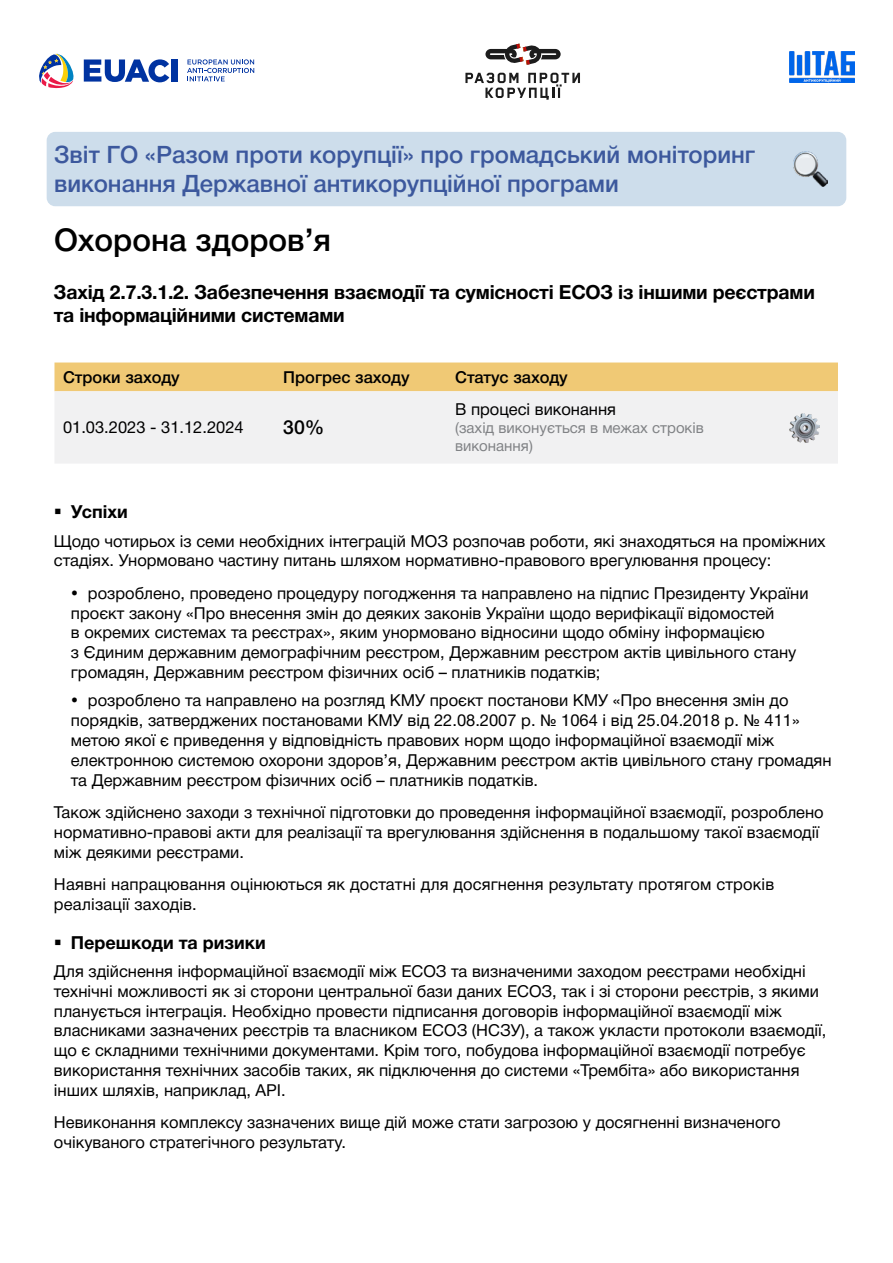
<style>
.page{position:relative;width:893px;height:1263px;background:#fff}
.page>*{position:absolute;margin:0;border:0;box-sizing:border-box;transform-origin:0 0}
.t1{font:500 31.5px "Helvetica Neue Cyr";color:#000}
.t2{font:500 24px/28.8px "Helvetica Neue Cyr";color:#3c589d}
.t3{font:700 19.5px/23.4px "Helvetica Neue Cyr";letter-spacing:-.01em;color:#000}
.t4{font:500 19.5px "Helvetica Neue Cyr";color:#000}
.t5{font:700 18px "Helvetica Neue Cyr";color:#000}
.t6{font:16.5px/19.8px "Helvetica Neue Cyr";color:#000}
.t7{font:500 16.5px "Helvetica Neue Cyr";color:#000}
.t8{font:15px/18px "Helvetica Neue Cyr";color:#808285}
</style>
<div class="page">
<div style="left:47px;top:132px;width:799px;height:74px;background:#cdddeb;border-radius:9px"></div>
<img style="left:793px;top:152px;width:34px;height:34px">
<svg style="left:187px;top:59px;width:67px;height:22px"></svg>
<svg style="left:39px;top:53px;width:35px;height:35px"></svg>
<svg style="left:84px;top:59px;width:85px;height:23px"></svg>
<div style="left:171px;top:59px;width:7px;height:23px;background:#0033a1"></div>
<svg style="left:465px;top:73px;width:115px;height:27px"></svg>
<svg style="left:485px;top:44px;width:76px;height:21px"></svg>
<img style="left:790px;top:51px;width:65px;height:31px">
<div style="left:54px;top:362px;width:784px;height:29px;background:#f0c975"></div>
<div style="left:54px;top:391px;width:784px;height:72px;background:#f1f1f2"></div>
<img style="left:789px;top:413px;width:30px;height:30px">
<h2 class="t2" style="left:54px;top:140px;width:703px">Звіт ГО «Разом проти корупції» про громадський моніторинг виконання Державної антикорупційної програми</h2>
<h1 class="t1" style="left:54px;top:222px;width:279px">Охорона здоров’я</h1>
<p class="t3" style="left:54px;top:280px;width:762px">Захід 2.7.3.1.2. Забезпечення взаємодії та сумісності ЕСОЗ із іншими реєстрами та інформаційними системами</p>
<p class="t7" style="left:63px;top:368px;width:118px">Строки заходу</p>
<p class="t7" style="left:283px;top:368px;width:128px">Прогрес заходу</p>
<p class="t7" style="left:455px;top:368px;width:114px">Статус заходу</p>
<p class="t6" style="left:63px;top:418px;width:182px">01.03.2023 - 31.12.2024</p>
<p class="t4" style="left:283px;top:417px;width:43px">30%</p>
<p class="t6" style="left:455px;top:400px;width:163px">В процесі виконання</p>
<p class="t8" style="left:455px;top:419px;width:250px">(захід виконується в межах строків виконання)</p>
<p class="t5" style="left:71px;top:502px;width:58px">Успіхи</p>
<p class="t6" style="left:54px;top:531px;width:773px">Щодо чотирьох із семи необхідних інтеграцій МОЗ розпочав роботи, які знаходяться на проміжних стадіях. Унормовано частину питань шляхом нормативно-правового врегулювання процесу:</p>
<p class="t6" style="left:71px;top:583px;width:739px;text-indent:17px">розроблено, проведено процедуру погодження та направлено на підпис Президенту України проєкт закону «Про внесення змін до деяких законів України щодо верифікації відомостей<br>в окремих системах та реєстрах», яким унормовано відносини щодо обміну інформацією<br>з Єдиним державним демографічним реєстром, Державним реєстром актів цивільного стану громадян, Державним реєстром фізичних осіб – платників податків;</p>
<p class="t6" style="left:71px;top:691px;width:762px;text-indent:17px">розроблено та направлено на розгляд КМУ проєкт постанови КМУ «Про внесення змін до порядків, затверджених постановами КМУ від 22.08.2007 р. № 1064 і від 25.04.2018 р. № 411» метою якої є приведення у відповідність правових норм щодо інформаційної взаємодії між електронною системою охорони здоров’я, Державним реєстром актів цивільного стану громадян та Державним реєстром фізичних осіб – платників податків.</p>
<p class="t6" style="left:54px;top:802px;width:771px">Також здійснено заходи з технічної підготовки до проведення інформаційної взаємодії, розроблено нормативно-правові акти для реалізації та врегулювання здійснення в подальшому такої взаємодії між деякими реєстрами.</p>
<p class="t6" style="left:54px;top:875px;width:722px">Наявні напрацювання оцінюються як достатні для досягнення результату протягом строків реалізації заходів.</p>
<p class="t5" style="left:71px;top:932px;width:196px">Перешкоди та ризики</p>
<p class="t6" style="left:54px;top:961px;width:774px">Для здійснення інформаційної взаємодії між ЕСОЗ та визначеними заходом реєстрами необхідні технічні можливості як зі сторони центральної бази даних ЕСОЗ, так і зі сторони реєстрів, з якими планується інтеграція. Необхідно провести підписання договорів інформаційної взаємодії між власниками зазначених реєстрів та власником ЕСОЗ (НСЗУ), а також укласти протоколи взаємодії, що є складними технічними документами. Крім того, побудова інформаційної взаємодії потребує використання технічних засобів таких, як підключення до системи «Трембіта» або використання інших шляхів, наприклад, АРІ.</p>
<p class="t6" style="left:54px;top:1113px;width:728px">Невиконання комплексу зазначених вище дій може стати загрозою у досягненні визначеного очікуваного стратегічного результату.</p>
</div>
